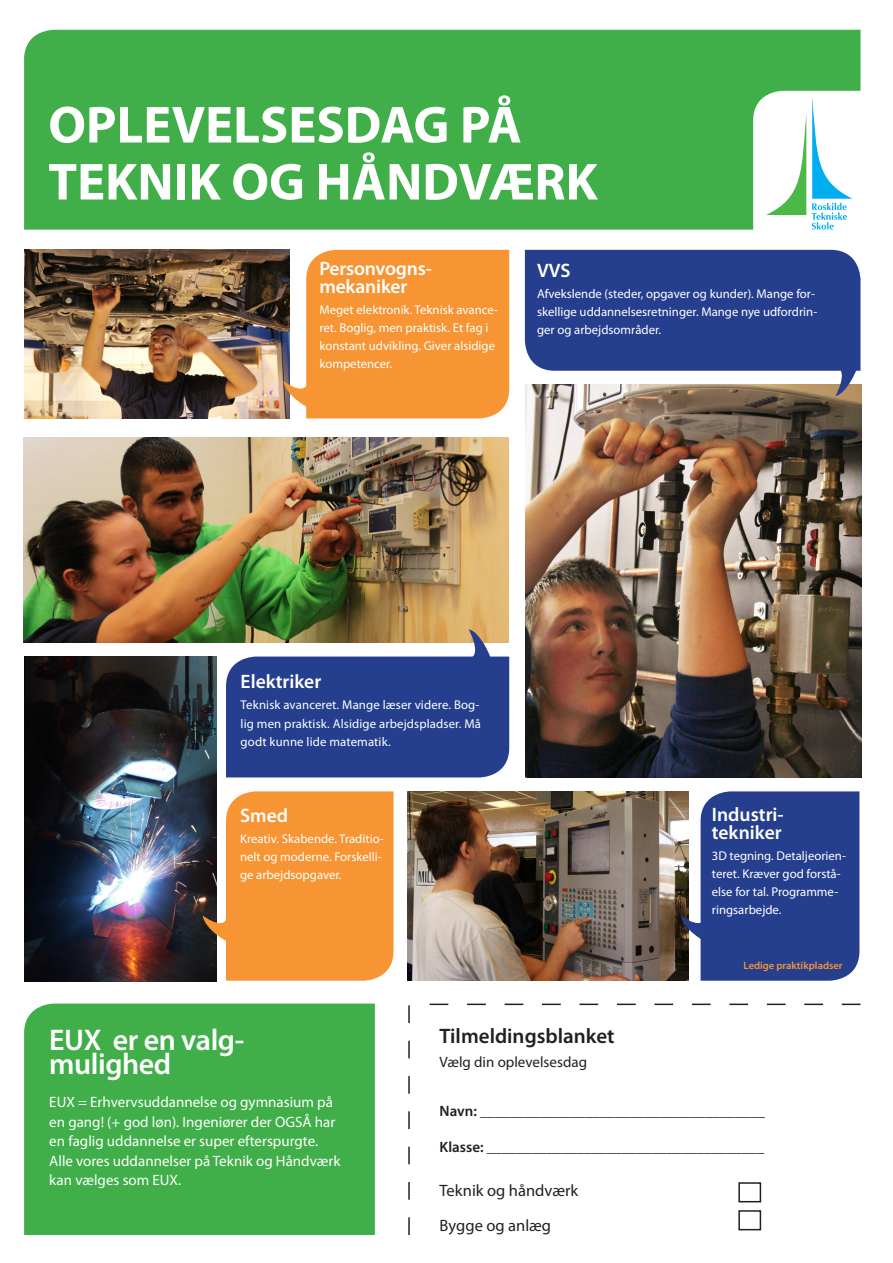
<style>
.page{position:relative;width:893px;height:1263px;background:#fff}
.page>*{position:absolute;margin:0;border:0;box-sizing:border-box;transform-origin:0 0}
.t1{font:700 52.5px "Myriad Pro";color:#fff}
.Eux{font:600 30px/24px "Myriad Pro";letter-spacing:-.015em;color:#fff}
.tilmeld_rubrik{font:600 21px "Myriad Pro";color:#231f20}
.rubrik{font:600 19.5px "Myriad Pro";color:#fff}
.hold_tilmeld{font:16.5px "Myriad Pro";color:#231f20}
.Brød_Eux{font:15px/19.5px "Myriad Pro";color:#fff}
.navn_klasse{font:600 15px "Myriad Pro";color:#231f20}
.tilmeld_underrubrik{font:15px "Myriad Pro";color:#231f20}
.brødtekst{font:12.75px/18px "Myriad Pro";color:#fff}
.ledig{font:600 10.5px "Myriad Pro";color:#f79433}
</style>
<div class="page">
<div style="left:24px;top:30px;width:836px;height:200px;background:#40ae49"></div>
<img style="left:526px;top:385px;width:336px;height:392px">
<img style="left:24px;top:250px;width:259px;height:168px">
<img style="left:23px;top:438px;width:485px;height:204px">
<img style="left:24px;top:656px;width:193px;height:325px">
<img style="left:408px;top:791px;width:273px;height:190px">
<svg style="left:681px;top:791px;width:178px;height:190px;background:#384f93"></svg>
<svg style="left:203px;top:791px;width:190px;height:190px;background:#e8913d"></svg>
<svg style="left:283px;top:250px;width:226px;height:168px;background:#f29943"></svg>
<svg style="left:226px;top:629px;width:283px;height:148px;background:#455892"></svg>
<svg style="left:525px;top:250px;width:335px;height:146px;background:#445898"></svg>
<div style="left:24px;top:1003px;width:351px;height:232px;background:#40ae49"></div>
<svg style="left:430px;top:1003px;width:430px;height:2px"></svg>
<svg style="left:408px;top:1005px;width:2px;height:230px"></svg>
<svg style="left:753px;top:91px;width:107px;height:139px"></svg>
<div style="left:738px;top:1182px;width:23px;height:20px;border:2px solid #231f20"></div>
<div style="left:738px;top:1210px;width:23px;height:20px;border:2px solid #231f20"></div>
<p class="t1" style="left:48px;top:91px;width:475px">OPLEVELSESDAG PÅ</p>
<p class="t1" style="left:48px;top:148px;width:551px">TEKNIK OG HÅNDVÆRK</p>
<p class="rubrik" style="left:319px;top:256px;width:114px">Personvogns-</p>
<p class="rubrik" style="left:319px;top:274px;width:90px">mekaniker</p>
<p class="brødtekst" style="left:319px;top:301px;width:180px">Meget elektronik. Teknisk avance&shy;ret. Boglig, men praktisk. Et fag i konstant udvikling. Giver alsidige kompetencer.</p>
<p class="rubrik" style="left:537px;top:258px;width:35px">VVS</p>
<p class="brødtekst" style="left:537px;top:285px;width:282px">Afvekslende (steder, opgaver og kunder). Mange for&shy;skellige uddannelsesretninger. Mange nye udfordrin&shy;ger og arbejdsområder.</p>
<p class="rubrik" style="left:241px;top:669px;width:82px">Elektriker</p>
<p class="brødtekst" style="left:241px;top:694px;width:242px;line-height:19.5px">Teknisk avanceret. Mange læser videre. Bog&shy;lig men praktisk. Alsidige arbejdspladser. Må</p>
<p class="brødtekst" style="left:241px;top:733px;width:151px">godt kunne lide matematik.</p>
<p class="rubrik" style="left:240px;top:803px;width:50px">Smed</p>
<p class="brødtekst" style="left:240px;top:829px;width:145px">Kreativ. Skabende. Traditio&shy;nelt og moderne. Forskelli&shy;ge arbejdsopgaver.</p>
<p class="rubrik" style="left:712px;top:802px;width:73px">Industri-</p>
<p class="rubrik" style="left:712px;top:820px;width:71px">tekniker</p>
<p class="brødtekst" style="left:712px;top:847px;width:136px">3D tegning. Detaljeorien&shy;teret. Kræver god forstå&shy;else for tal. Programme&shy;ringsarbejde.</p>
<p class="ledig" style="left:744px;top:958px;width:101px">Ledige praktikpladser</p>
<p class="tilmeld_rubrik" style="left:440px;top:1023px;width:176px">Tilmeldingsblanket</p>
<p class="Eux" style="left:49px;top:1027px;width:196px">EUX er en valg&shy;mulighed</p>
<p class="Brød_Eux" style="left:49px;top:1092px;width:293px">EUX = Erhvervsuddannelse og gymnasium på en gang! (+ god løn). Ingeniører der OGSÅ har en faglig uddannelse er super efterspurgte.<br>Alle vores uddannelser på Teknik og Håndværk kan vælges som EUX.</p>
<p class="navn_klasse" style="left:440px;top:1101px;width:327px">Navn: ______________________________________</p>
<p class="tilmeld_underrubrik" style="left:440px;top:1052px;width:149px">Vælg din oplevelsesdag</p>
<p class="navn_klasse" style="left:440px;top:1137px;width:326px">Klasse: _____________________________________</p>
<p class="hold_tilmeld" style="left:440px;top:1181px;width:140px">Teknik og håndværk</p>
<p class="hold_tilmeld" style="left:440px;top:1215px;width:113px">Bygge og anlæg</p>
</div>
